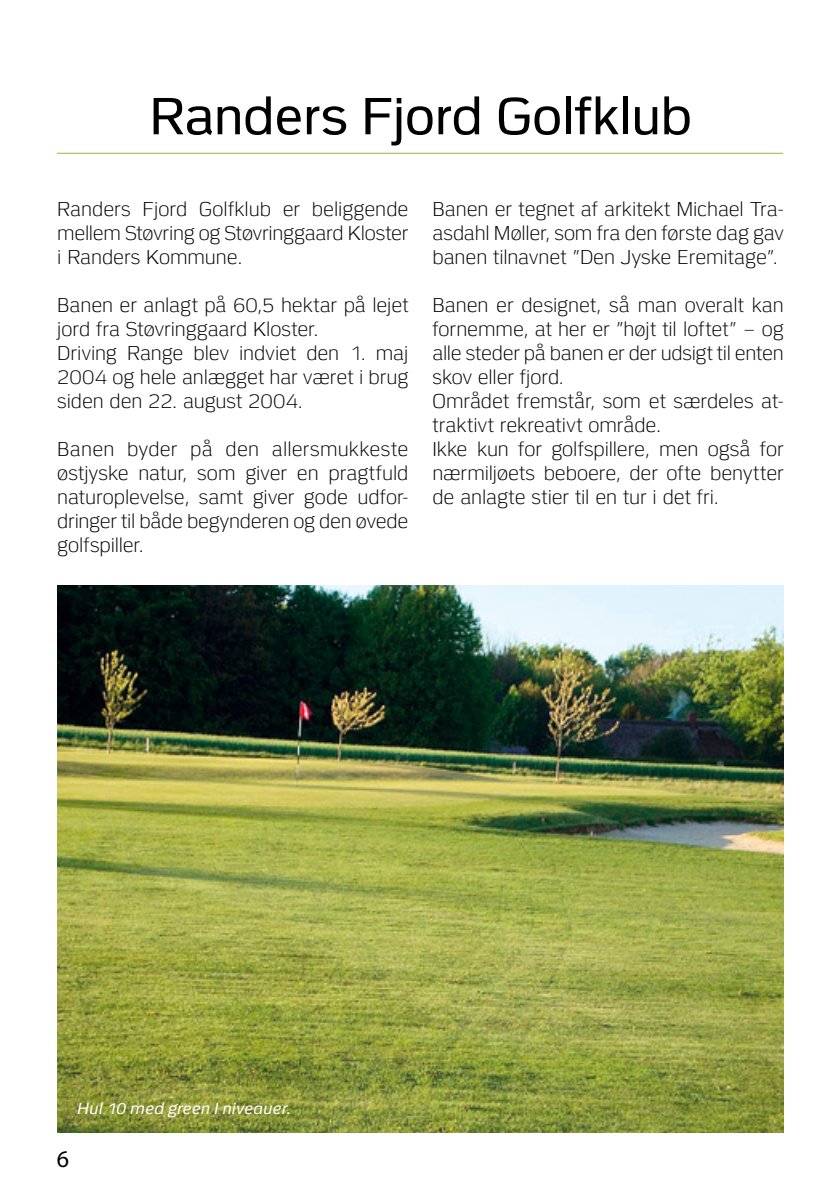
<style>
.page{position:relative;width:840px;height:1191px;background:#fff}
.page>*{position:absolute;margin:0;border:0;box-sizing:border-box;transform-origin:0 0}
.t1{font:52px "Politi";letter-spacing:-.01em;color:#000}
.t2{font:24px "Myriad Pro";color:#000}
.t3{font:300 20px/24px "Politi";letter-spacing:-.005em;color:#000;text-align:justify}
.t4{font:italic 16px "Politi";letter-spacing:.005em;color:#fff}
</style>
<div class="page">
<hr style="left:57px;top:153px;width:725px;height:1px;background:#8bbd3b">
<img style="left:57px;top:585px;width:726px;height:547px">
<h1 class="t1" style="left:149px;top:88px;width:543px">Randers Fjord Golfklub</h1>
<p class="t3" style="left:57px;top:197px;width:352px">Randers Fjord Golfklub er beliggende mellem Støvring og Støvringgaard Kloster i Randers Kommune.</p>
<p class="t3" style="left:57px;top:293px;width:352px;text-align:left">Banen er anlagt på 60,5 hektar på lejet jord fra Støvringgaard Kloster.<br>Driving Range blev indviet den 1. maj 2004 og hele anlægget har været i brug siden den 22. august 2004.</p>
<p class="t3" style="left:57px;top:437px;width:352px">Banen byder på den allersmukkeste østjyske natur, som giver en pragtfuld naturoplevelse, samt giver gode udfor&shy;dringer til både begynderen og den øvede golfspiller.</p>
<p class="t3" style="left:432px;top:197px;width:352px">Banen er tegnet af arkitekt Michael Tra&shy;asdahl Møller, som fra den første dag gav banen tilnavnet ”Den Jyske Eremitage”.</p>
<p class="t3" style="left:432px;top:293px;width:352px;text-align:left">Banen er designet, så man overalt kan fornemme, at her er ”højt til loftet” – og alle steder på banen er der udsigt til enten skov eller fjord.<br>Området fremstår, som et særdeles at&shy;traktivt rekreativt område.<br>Ikke kun for golfspillere, men også for nærmiljøets beboere, der ofte benytter de anlagte stier til en tur i det fri.</p>
<p class="t4" style="left:76px;top:1099px;width:215px">Hul 10 med green I niveauer.</p>
<p class="t2" style="left:57px;top:1146px;width:14px">6</p>
</div>
